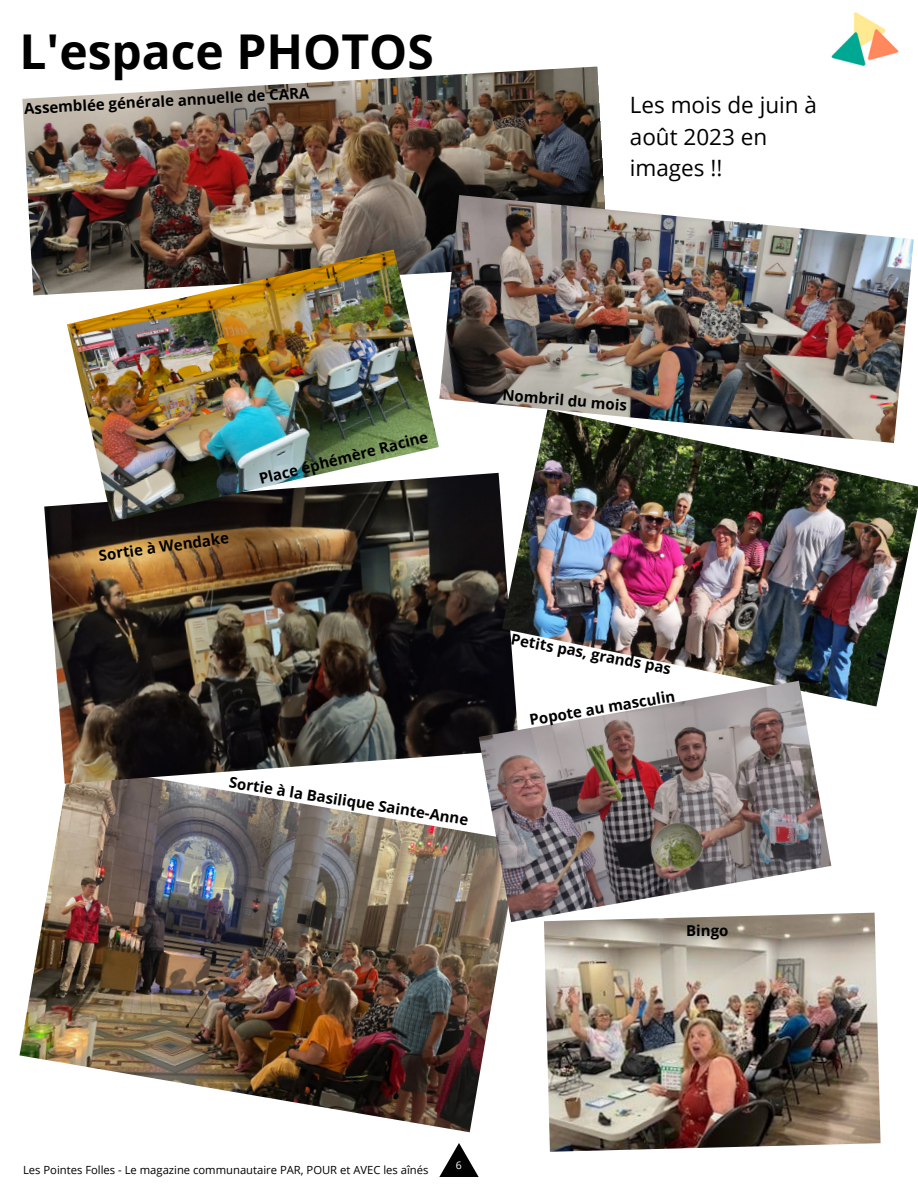
<style>
.page{position:relative;width:918px;height:1188px;background:#fff}
.page>*{position:absolute;margin:0;border:0;box-sizing:border-box;transform-origin:0 0}
.t1{font:700 48px "Open Sans";color:#000}
.t2{font:22.5px/31.5px "Open Sans";color:#000}
.t3{font:700 15px "Open Sans";color:#000}
.t4{font:11.25px "Open Sans";color:#000}
.t5{font:10.5px "Open Sans";color:#fff}
</style>
<div class="page">
<img style="left:831px;top:12px;width:68px;height:55px">
<svg style="left:439px;top:1143px;width:40px;height:34px"></svg>
<img style="left:22px;top:67px;width:582px;height:228px">
<img style="left:20px;top:784px;width:486px;height:348px">
<img style="left:439px;top:195px;width:475px;height:215px">
<img style="left:44px;top:473px;width:458px;height:311px">
<img style="left:67px;top:250px;width:372px;height:272px">
<img style="left:502px;top:410px;width:416px;height:297px">
<img style="left:479px;top:681px;width:352px;height:241px">
<img style="left:544px;top:913px;width:337px;height:239px">
<p class="t1" style="left:19px;top:17px;width:416px">L'espace PHOTOS</p>
<p class="t3" style="left:24px;top:98px;width:287px;rotate:-3deg">Assemblée générale annuelle de CARA</p>
<p class="t2" style="left:630px;top:89px;width:189px">Les mois de juin à août 2023 en</p>
<p class="t2" style="left:630px;top:152px;width:94px">images !!</p>
<p class="t3" style="left:97px;top:545px;width:133px;rotate:-8deg">Sortie à Wendake</p>
<p class="t3" style="left:257px;top:469px;width:175px;rotate:-14deg">Place éphémère Racine</p>
<p class="t3" style="left:231px;top:772px;width:243px;rotate:9deg">Sortie à la Basilique Sainte-Anne</p>
<p class="t3" style="left:504px;top:384px;width:126px;rotate:5deg">Nombril du mois</p>
<p class="t3" style="left:513px;top:628px;width:164px;rotate:11deg">Petits pas, grands pas</p>
<p class="t3" style="left:528px;top:709px;width:149px;rotate:-9deg">Popote au masculin</p>
<p class="t3" style="left:686px;top:920px;width:44px">Bingo</p>
<p class="t4" style="left:23px;top:1162px;width:407px">Les Pointes Folles - Le magazine communautaire PAR, POUR et AVEC les aînés</p>
<p class="t5" style="left:456px;top:1158px;width:7px">6</p>
</div>
